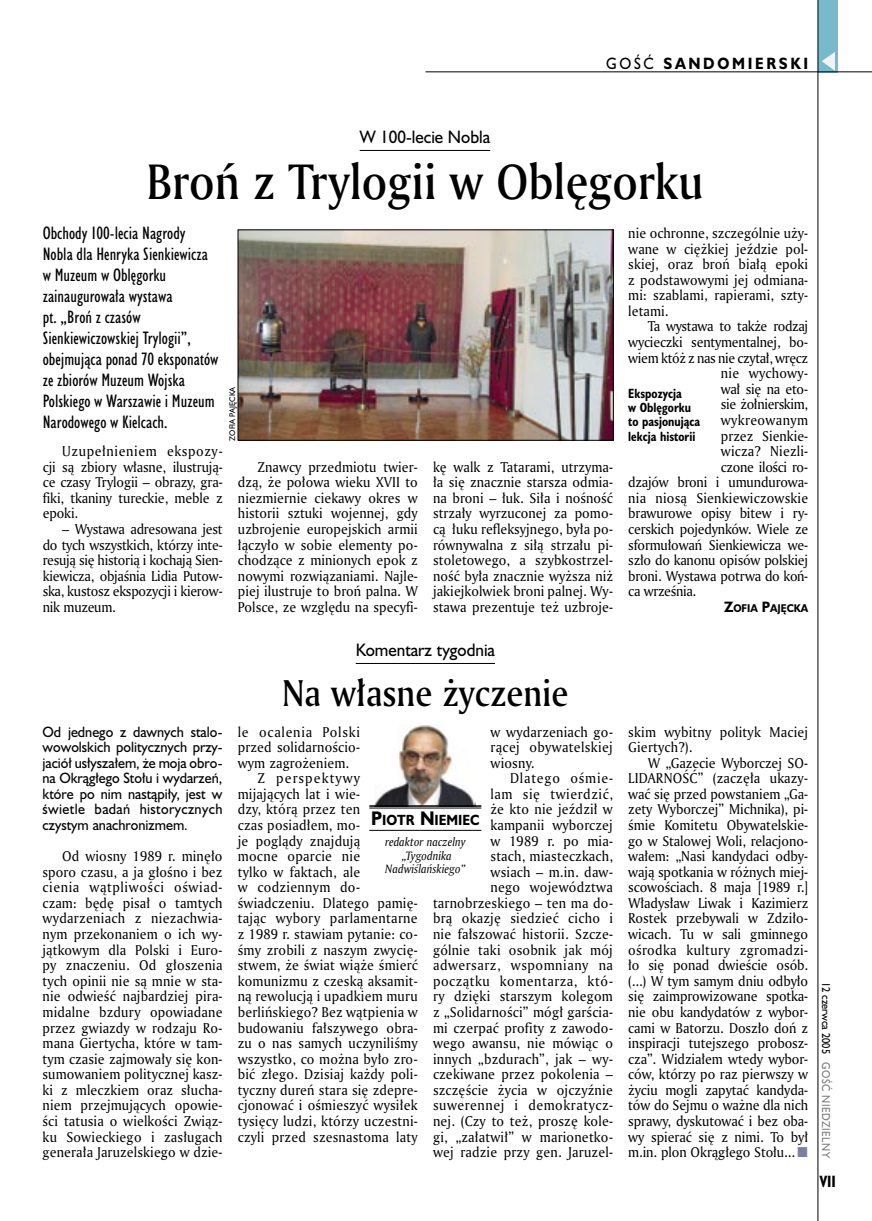
<style>
.page{position:relative;width:872px;height:1221px;background:#fff}
.page>*{position:absolute;margin:0;border:0;box-sizing:border-box;transform-origin:0 0}
._05a_tytyl_AmMd_32_pt{font:48px "Amerigo Md PL";color:#000;scale:.9 1}
._05-9_tytyl_AmMd_24_pt{font:36px "Amerigo Md PL";color:#000;scale:.9 1}
._06-4_lead_lokal_HuCn_11_pt{font:16.5px/21px "Humanst 521 Cn PL";color:#000}
._04-3_nadtytul_lokal{font:16.5px "Humanst 521 PL";color:#000;scale:.94 1}
._15b_temat_prawo{font:700 15px "Humanst 521 PL";letter-spacing:.2em;color:#000;scale:.9 1}
._17_pagina_prawa{font:700 15px "Humanst 521 Cn PL";color:#000;scale:.94 1}
._01_body_tekst{font:13.8px/15.6px "Amerigo PL";letter-spacing:.015em;color:#000;text-align:justify;scale:.94 1}
._06-5_lead_lokal_maly_Hu_9_pt{font:13.8px/15.6px "Humanst 521 PL";letter-spacing:.025em;color:#000;text-align:justify;scale:.94 1}
._01_body_tekst-2{font:13.8px "Amerigo PL";letter-spacing:-.015em;color:#000;scale:.94 1}
._01_body_tekst-3{font:13.8px "Amerigo PL";letter-spacing:-.025em;color:#000;scale:.94 1}
._01_body_tekst-4{font:13.8px "Amerigo PL";letter-spacing:-.01em;color:#000;scale:.94 1}
._12c_autor_glowka_HuBd{font:700 13.5px "Humanst 521 PL";color:#000;scale:.9 1}
._09_podpis_zdjecia_HuCnB{font:700 12.3px/14.4px "Humanst 521 Cn PL";color:#000;scale:.94 1}
._12d_notka_o_autorze{font:italic 11.7px/13.5px "Amerigo PL";color:#000;text-align:center;scale:.94 1}
._19a_data_prawa_GOSC{font:10.5px "Humanst 521 PL";letter-spacing:.05em;color:#7c7c7c;scale:.9 1}
._19_data_prawa{font:10.5px "Humanst 521 PL";color:#000;scale:.9 1}
._12a_autor_na_koncu_HuBd{font:700 10.35px "Humanst 521 PL";color:#000;scale:.9 1}
._09a_autor_zdjecia_Hu_5_pt{font:7.5px "Humanst 521 PL";color:#000;scale:.94 1}
.s1{font-weight:400}
.s2{font-size:13.8px}
.s3{font-size:18px}
</style>
<div class="page">
<div style="left:818px;top:0;width:19px;height:72px;background:#78b9cc"></div>
<hr style="left:817px;top:0;width:1px;height:1220px;background:#000">
<svg style="left:821px;top:52px;width:14px;height:19px"></svg>
<hr style="left:425px;top:72px;width:447px;height:1px;background:#000">
<hr style="left:356px;top:663px;width:139px;height:1px;background:#000">
<img style="left:240px;top:232px;width:371px;height:206px">
<hr style="left:360px;top:150px;width:130px;height:1px;background:#000">
<img style="left:375px;top:725px;width:100px;height:80px">
<hr style="left:369px;top:805px;width:112px;height:1px;background:#000">
<hr style="left:369px;top:807px;width:112px;height:1px;background:#000">
<hr style="left:369px;top:830px;width:112px;height:1px;background:#000">
<p class="_15b_temat_prawo" style="left:606px;top:53px;width:226px"><span class="s1">GOŚĆ</span> SANDOMIERSKI</p>
<p class="_04-3_nadtytul_lokal" style="left:360px;top:126px;width:140px">W 100-lecie Nobla</p>
<p class="_05a_tytyl_AmMd_32_pt" style="left:147px;top:150px;width:620px">Broń z Trylogii w Oblęgorku</p>
<p class="_06-4_lead_lokal_HuCn_11_pt" style="left:43px;top:222px;width:177px">Obchody 100-lecia Nagrody<br>Nobla dla Henryka Sienkiewicza w Muzeum w Oblęgorku zainaugurowała wystawa<br>pt. „Broń z czasów<br>Sienkiewiczowskiej Trylogii”, obejmująca ponad 70 eksponatów ze zbiorów Muzeum Wojska<br>Polskiego w Warszawie i Muzeum<br>Narodowego w Kielcach.</p>
<p class="_01_body_tekst" style="left:43px;top:443px;width:193px;text-indent:20px">Uzupełnieniem ekspozy&shy;cji są zbiory własne, ilustrują&shy;ce czasy Trylogii – obrazy, gra&shy;fiki, tkaniny tureckie, meble z epoki.</p>
<p class="_01_body_tekst" style="left:43px;top:521px;width:193px;text-indent:20px">– Wystawa adresowana jest do tych wszystkich, którzy inte&shy;resują się historią i kochają Sien&shy;kiewicza, objaśnia Lidia Putow&shy;ska, kustosz ekspozycji i kierow&shy;nik muzeum.</p>
<p class="_09a_autor_zdjecia_Hu_5_pt" style="left:227px;top:440px;width:59px;rotate:-90deg">ZOFIA PAJĘCKA</p>
<p class="_01_body_tekst" style="left:238px;top:458px;width:193px;text-indent:20px">Znawcy przedmiotu twier&shy;dzą, że połowa wieku XVII to niezmiernie ciekawy okres w historii sztuki wojennej, gdy uzbrojenie europejskich armii łączyło w sobie elementy po&shy;chodzące z minionych epok z nowymi rozwiązaniami. Najle&shy;piej ilustruje to broń palna. W Polsce, ze względu na specyfi-</p>
<p class="_01_body_tekst" style="left:433px;top:458px;width:193px">kę walk z Tatarami, utrzyma&shy;ła się znacznie starsza odmia&shy;na broni – łuk. Siła i nośność strzały wyrzuconej za pomo&shy;cą łuku refleksyjnego, była po&shy;równywalna z siłą strzału pi&shy;stoletowego, a szybkostrzel&shy;ność była znacznie wyższa niż jakiejkolwiek broni palnej. Wy&shy;stawa prezentuje też uzbroje-</p>
<p class="_01_body_tekst" style="left:628px;top:225px;width:193px">nie ochronne, szczególnie uży&shy;wane w ciężkiej jeździe pol&shy;skiej, oraz broń białą epoki z podstawowymi jej odmiana&shy;mi: szablami, rapierami, szty&shy;letami.</p>
<p class="_01_body_tekst-3" style="left:648px;top:317px;width:172px">Ta wystawa to także rodzaj</p>
<p class="_01_body_tekst-2" style="left:628px;top:333px;width:193px">wycieczki sentymentalnej, bo-</p>
<p class="_01_body_tekst-3" style="left:628px;top:348px;width:193px">wiem któż z nas nie czytał, wręcz</p>
<p class="_01_body_tekst" style="left:721px;top:365px;width:94px">nie wychowy-</p>
<p class="_01_body_tekst-3" style="left:721px;top:379px;width:94px">wał się na eto-</p>
<p class="_01_body_tekst-3" style="left:721px;top:395px;width:94px">sie żołnierskim,</p>
<p class="_01_body_tekst" style="left:721px;top:412px;width:94px">wykreowanym</p>
<p class="_01_body_tekst" style="left:721px;top:427px;width:94px">przez Sienkie-</p>
<p class="_01_body_tekst" style="left:721px;top:443px;width:94px">wicza? Niezli-</p>
<p class="_01_body_tekst-3" style="left:721px;top:457px;width:94px">czone ilości ro-</p>
<p class="_01_body_tekst-2" style="left:628px;top:473px;width:193px">dzajów broni i umundurowa-</p>
<p class="_01_body_tekst" style="left:628px;top:489px;width:193px">nia niosą Sienkiewiczowskie</p>
<p class="_01_body_tekst-4" style="left:628px;top:504px;width:193px">brawurowe opisy bitew i ry-</p>
<p class="_01_body_tekst-2" style="left:628px;top:520px;width:193px">cerskich pojedynków. Wiele ze</p>
<p class="_01_body_tekst-2" style="left:628px;top:535px;width:193px">sformułowań Sienkiewicza we-</p>
<p class="_01_body_tekst-2" style="left:628px;top:551px;width:193px">szło do kanonu opisów polskiej</p>
<p class="_01_body_tekst-2" style="left:628px;top:566px;width:193px">broni. Wystawa potrwa do koń-</p>
<p class="_01_body_tekst-3" style="left:628px;top:582px;width:74px">ca września.</p>
<p class="_12a_autor_na_koncu_HuBd" style="left:724px;top:601px;width:95px"><span class="s2">Z</span>OFIA <span class="s2">P</span>AJĘCKA</p>
<p class="_09_podpis_zdjecia_HuCnB" style="left:628px;top:385px;width:78px">Ekspozycja<br>w Oblęgorku to pasjonująca</p>
<p class="_09_podpis_zdjecia_HuCnB" style="left:628px;top:428px;width:73px">lekcja historii</p>
<p class="_06-5_lead_lokal_maly_Hu_9_pt" style="left:43px;top:723px;width:193px">Od jednego z dawnych stalo&shy;wowolskich politycznych przy&shy;jaciół usłyszałem, że moja obro&shy;na Okrągłego Stołu i wydarzeń, które po nim nastąpiły, jest w świetle badań historycznych czystym anachronizmem.</p>
<p class="_01_body_tekst" style="left:43px;top:848px;width:193px;text-indent:20px">Od wiosny 1989 r. minęło sporo czasu, a ja głośno i bez cienia wątpliwości oświad&shy;czam: będę pisał o tamtych wydarzeniach z niezachwia&shy;nym przekonaniem o ich wy&shy;jątkowym dla Polski i Euro&shy;py znaczeniu. Od głoszenia tych opinii nie są mnie w sta&shy;nie odwieść najbardziej pira&shy;midalne bzdury opowiadane przez gwiazdy w rodzaju Ro&shy;mana Giertycha, które w tam&shy;tym czasie zajmowały się kon&shy;sumowaniem politycznej kasz&shy;ki z mleczkiem oraz słucha&shy;niem przejmujących opowie&shy;ści tatusia o wielkości Związ&shy;ku Sowieckiego i zasługach generała Jaruzelskiego w dzie-</p>
<p class="_04-3_nadtytul_lokal" style="left:356px;top:639px;width:150px">Komentarz tygodnia</p>
<p class="_05-9_tytyl_AmMd_24_pt" style="left:282px;top:668px;width:320px">Na własne życzenie</p>
<p class="_01_body_tekst" style="left:490px;top:723px;width:132px">w wydarzeniach go&shy;rącej obywatelskiej wiosny.</p>
<p class="_01_body_tekst" style="left:433px;top:770px;width:193px;text-align:right">Dlatego ośmie-<br>lam się twierdzić,<br>że kto nie jeździł w<br>kampanii wyborczej<br>w 1989 r. po mia-<br>stach, miasteczkach,<br>wsiach – m.in. daw-<br>nego województwa tarnobrzeskiego – ten ma do&shy;brą okazję siedzieć cicho i nie fałszować historii. Szcze&shy;gólnie taki osobnik jak mój adwersarz, wspomniany na początku komentarza, któ&shy;ry dzięki starszym kolegom z „Solidarności” mógł garścia&shy;mi czerpać profity z zawodo&shy;wego awansu, nie mówiąc o innych „bzdurach”, jak – wy&shy;czekiwane przez pokolenia – szczęście życia w ojczyźnie suwerennej i demokratycz&shy;nej. (Czy to też, proszę kole&shy;gi, „załatwił” w marionetko&shy;wej radzie przy gen. Jaruzel-</p>
<p class="_01_body_tekst" style="left:238px;top:723px;width:132px">le ocalenia Polski przed solidarnościo&shy;wym zagrożeniem.</p>
<p class="_01_body_tekst" style="left:238px;top:770px;width:193px;text-align:left;text-indent:20px">Z perspektywy mijających lat i wie-<br>dzy, którą przez ten<br>czas posiadłem, mo-<br>je poglądy znajdują<br>mocne oparcie nie<br>tylko w faktach, ale<br>w codziennym do&shy;świadczeniu. Dlatego pamię&shy;tając wybory parlamentarne z 1989 r. stawiam pytanie: co&shy;śmy zrobili z naszym zwycię&shy;stwem, że świat wiąże śmierć komunizmu z czeską aksamit&shy;ną rewolucją i upadkiem muru berlińskiego? Bez wątpienia w budowaniu fałszywego obra&shy;zu o nas samych uczyniliśmy wszystko, co można było zro&shy;bić złego. Dzisiaj każdy poli&shy;tyczny dureń stara się zdepre&shy;cjonować i ośmieszyć wysiłek tysięcy ludzi, którzy uczestni&shy;czyli przed szesnastoma laty</p>
<p class="_12c_autor_glowka_HuBd" style="left:371px;top:810px;width:122px"><span class="s3">P</span>IOTR <span class="s3">N</span>IEMIEC</p>
<p class="_12d_notka_o_autorze" style="left:385px;top:834px;width:87px">redaktor naczelny „Tygodnika<br>Nadwiślańskiego”</p>
<p class="_01_body_tekst" style="left:628px;top:723px;width:193px">skim wybitny polityk Maciej<br>Giertych?).</p>
<p class="_01_body_tekst" style="left:628px;top:754px;width:193px;text-indent:20px">W „Gazecie Wyborczej SO-LIDARNOŚĆ” (zaczęła ukazy&shy;wać się przed powstaniem „Ga&shy;zety Wyborczej” Michnika), pi&shy;śmie Komitetu Obywatelskie&shy;go w Stalowej Woli, relacjono&shy;wałem: „Nasi kandydaci odby&shy;wają spotkania w różnych miej&shy;scowościach. 8 maja [1989 r.] Władysław Liwak i Kazimierz Rostek przebywali w Zdziło&shy;wicach. Tu w sali gminnego ośrodka kultury zgromadzi&shy;ło się ponad dwieście osób. (...) W tym samym dniu odbyło się zaimprowizowane spotka&shy;nie obu kandydatów z wybor&shy;cami w Batorzu. Doszło doń z inspiracji tutejszego probosz&shy;cza”. Widziałem wtedy wybor&shy;ców, którzy po raz pierwszy w życiu mogli zapytać kandyda&shy;tów do Sejmu o ważne dla nich sprawy, dyskutować i bez oba&shy;wy spierać się z nimi. To był m.in. plon Okrągłego Stołu...</p>
<p class="_19_data_prawa" style="left:833px;top:981px;width:82px;rotate:90deg">12 czerwca 2005</p>
<p class="_19a_data_prawa_GOSC" style="left:833px;top:1062px;width:108px;rotate:90deg">GOŚĆ NIEDZIELNY</p>
<p class="_17_pagina_prawa" style="left:819px;top:1171px;width:19px">VII</p>
</div>
